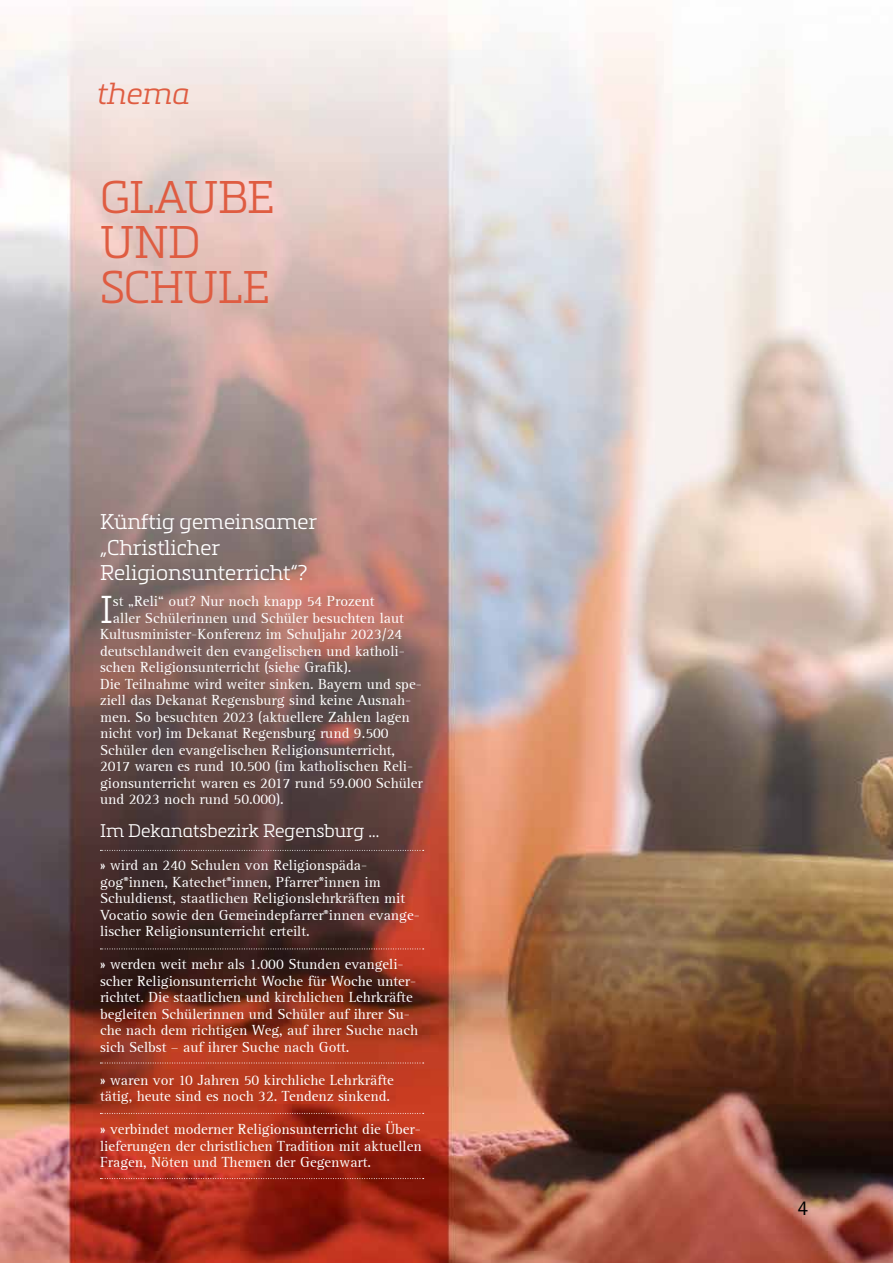
<style>
.page{position:relative;width:893px;height:1263px;background:#fff}
.page>*{position:absolute;margin:0;border:0;box-sizing:border-box;transform-origin:0 0}
.t1{font:300 45px/45.2px "Metronic Slab Pro";letter-spacing:-.01em;color:#df5c41}
.t2{font:300 38.25px "Metronic Slab Pro";color:#fff}
.t3{font:italic 300 30px "Metronic Slab Pro";color:#df5c41}
.t4{font:300 21px/25.2px "Metronic Slab Pro";color:#fff}
.t5{font:21px "Rotis Sans Serif 55";color:#000}
.t6{font:300 18px "Metronic Slab Pro";color:#fff}
.t7{font:15px/16.5px "Rotis Serif";color:#fff}
</style>
<div class="page">
<img style="left:0;top:6px;width:893px;height:1257px">
<svg style="left:100px;top:850px;width:324px;height:1px"></svg>
<svg style="left:100px;top:948px;width:324px;height:1px"></svg>
<svg style="left:100px;top:1062px;width:324px;height:1px"></svg>
<svg style="left:100px;top:1113px;width:324px;height:1px"></svg>
<svg style="left:100px;top:1178px;width:324px;height:1px"></svg>
<h3 class="t3" style="left:96px;top:74px;width:94px">thema</h3>
<h1 class="t1" style="left:100px;top:172px;width:176px">GLAUBE<br>UND<br>SCHULE</h1>
<h3 class="t4" style="left:100px;top:508px;width:219px">Künftig gemeinsamer „Christlicher<br>Religionsunterricht“?</h3>
<h2 class="t2" style="left:100px;top:583px;width:14px">I</h2>
<p class="t7" style="left:113px;top:593px;width:263px">st „Reli“ out? Nur noch knapp 54 Prozent</p>
<p class="t7" style="left:113px;top:610px;width:292px">aller Schülerinnen und Schüler besuchten laut</p>
<p class="t7" style="left:100px;top:626px;width:304px">Kultusminister-Konferenz im Schuljahr 2023/24</p>
<p class="t7" style="left:100px;top:643px;width:306px">deutschlandweit den evangelischen und katholi-</p>
<p class="t7" style="left:100px;top:659px;width:253px">schen Religionsunterricht (siehe Grafik).</p>
<p class="t7" style="left:100px;top:676px;width:323px">Die Teilnahme wird weiter sinken. Bayern und spe-</p>
<p class="t7" style="left:100px;top:692px;width:313px">ziell das Dekanat Regensburg sind keine Ausnah-</p>
<p class="t7" style="left:100px;top:709px;width:311px">men. So besuchten 2023 (aktuellere Zahlen lagen</p>
<p class="t7" style="left:100px;top:725px;width:290px">nicht vor) im Dekanat Regensburg rund 9.500</p>
<p class="t7" style="left:100px;top:742px;width:297px">Schüler den evangelischen Religionsunterricht,</p>
<p class="t7" style="left:100px;top:758px;width:315px">2017 waren es rund 10.500 (im katholischen Reli-</p>
<p class="t7" style="left:100px;top:775px;width:324px">gionsunterricht waren es 2017 rund 59.000 Schüler</p>
<p class="t7" style="left:100px;top:791px;width:185px">und 2023 noch rund 50.000).</p>
<p class="t6" style="left:100px;top:819px;width:281px">Im Dekanatsbezirk Regensburg …</p>
<p class="t7" style="left:100px;top:857px;width:321px">» wird an 240 Schulen von Religionspäda&shy;gog*innen, Katechet*innen, Pfarrer*innen im Schuldienst, staatlichen Religionslehrkräften mit Vocatio sowie den Gemeindepfarrer*innen evange&shy;lischer Religionsunterricht erteilt.</p>
<p class="t7" style="left:100px;top:956px;width:320px">» werden weit mehr als 1.000 Stunden evangeli&shy;scher Religionsunterricht Woche für Woche unter&shy;richtet. Die staatlichen und kirchlichen Lehrkräfte begleiten Schülerinnen und Schüler auf ihrer Su&shy;che nach dem richtigen Weg, auf ihrer Suche nach sich Selbst – auf ihrer Suche nach Gott.</p>
<p class="t7" style="left:100px;top:1072px;width:295px">» waren vor 10 Jahren 50 kirchliche Lehrkräfte tätig, heute sind es noch 32. Tendenz sinkend.</p>
<p class="t7" style="left:100px;top:1121px;width:323px;text-align:justify">» verbindet moderner Religionsunterricht die Über&shy;lieferungen der christlichen Tradition mit aktuellen Fragen, Nöten und Themen der Gegenwart.</p>
<h3 class="t5" style="left:797px;top:1195px;width:12px">4</h3>
</div>
